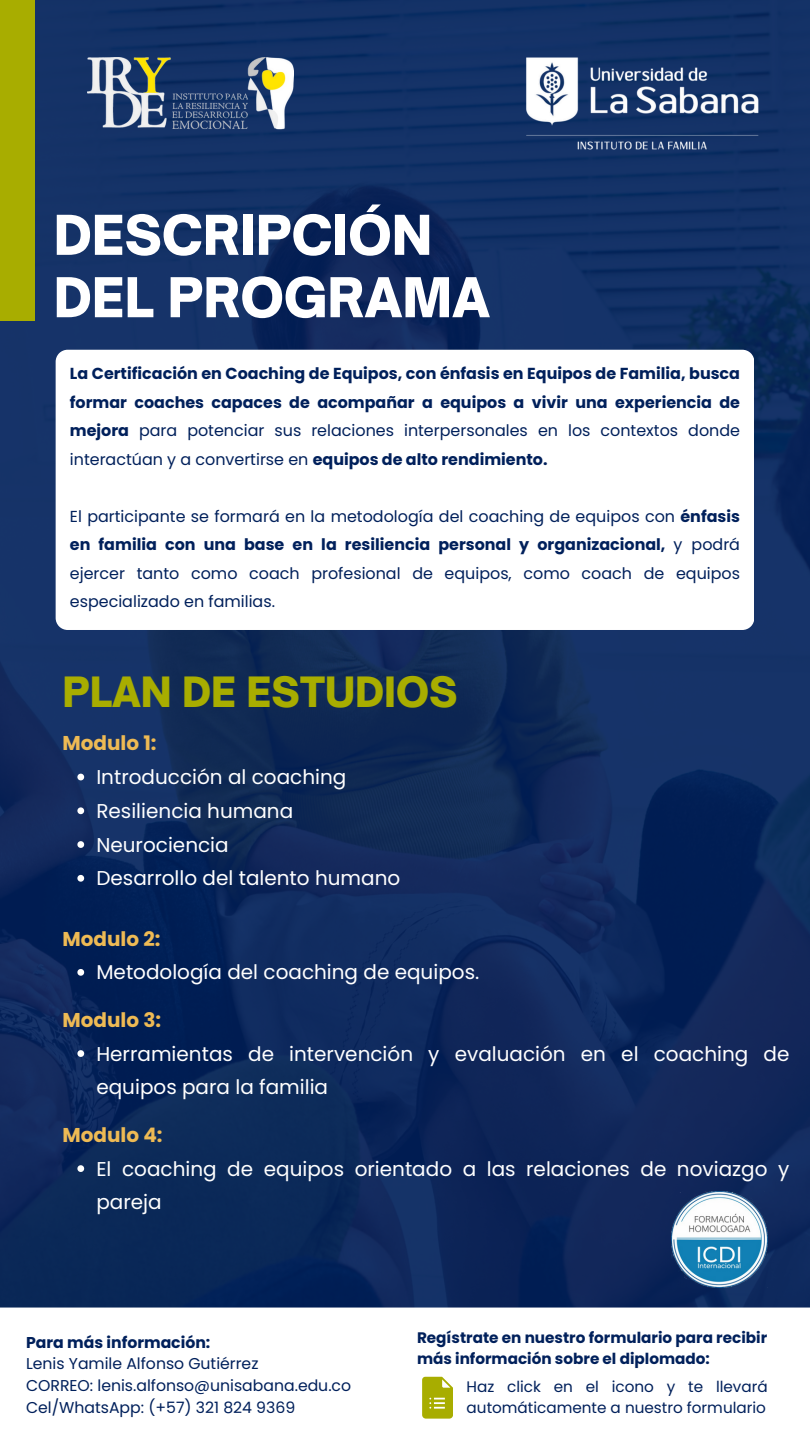
<style>
.page{position:relative;width:810px;height:1440px;background:#fff}
.page>*{position:absolute;margin:0;border:0;box-sizing:border-box;transform-origin:0 0}
.t1{font:900 52.5px/62.4px "Open Sauce One";color:#fff}
.t2{font:900 40px "Open Sauce One";color:#a8ad00}
.t3{font:20px/33.8px "Poppins";color:#fff}
.t4{font:700 20px "Poppins";color:#eeba54}
.t5{font:700 15.9px/28.5px "Poppins";color:#00205b;text-align:justify}
.t6{font:15.9px/28.5px "Poppins";color:#00205b;text-align:justify}
.t7{font:15.7px "Poppins";color:#00205b}
.t8{font:700 15.7px "Poppins";color:#00205b}
.t9{font:700 15.2px/21px "Poppins";color:#00205b}
.t10{font:15.2px/21px "Poppins";color:#00205b}
.s1{font-weight:400}
.s2{font-weight:700}
</style>
<div class="page">
<img style="left:0;top:0;width:810px;height:1308px">
<div style="left:0;top:0;width:35px;height:321px;background:#a8ad00"></div>
<img style="left:457px;top:5px;width:353px;height:199px">
<svg style="left:56px;top:350px;width:698px;height:280px"></svg>
<svg style="left:77px;top:774px;width:7px;height:6px"></svg>
<svg style="left:77px;top:807px;width:7px;height:7px"></svg>
<svg style="left:77px;top:841px;width:7px;height:7px"></svg>
<svg style="left:77px;top:875px;width:7px;height:7px"></svg>
<svg style="left:77px;top:969px;width:7px;height:7px"></svg>
<svg style="left:77px;top:1050px;width:7px;height:7px"></svg>
<svg style="left:77px;top:1165px;width:7px;height:7px"></svg>
<svg style="left:422px;top:1377px;width:31px;height:42px"></svg>
<img style="left:88px;top:57px;width:205px;height:73px">
<img style="left:672px;top:1191px;width:96px;height:96px">
<p class="t1" style="left:54px;top:204px;width:438px">DESCRIPCIÓN<br>DEL PROGRAMA</p>
<p class="t5" style="left:70px;top:360px;width:672px">La Certificación en Coaching de Equipos, con énfasis en Equipos de Familia, busca formar coaches capaces de acompañar a equipos a vivir una experiencia de mejora <span class="s1">para potenciar sus relaciones interpersonales en los contextos donde interactúan y a convertirse en</span> equipos de alto rendimiento.</p>
<h1 class="t6" style="left:70px;top:502px;width:672px">El participante se formará en la metodología del coaching de equipos con <span class="s2">énfasis en familia con una base en la resiliencia personal y organizacional,</span> y podrá ejercer tanto como coach profesional de equipos, como coach de equipos especializado en familias.</h1>
<p class="t2" style="left:62px;top:667px;width:397px">PLAN DE ESTUDIOS</p>
<p class="t4" style="left:62px;top:729px;width:96px">Modulo 1:</p>
<h2 class="t3" style="left:96px;top:760px;width:252px">Introducción al coaching</h2>
<h3 class="t3" style="left:96px;top:794px;width:198px">Resiliencia humana</h3>
<p class="t3" style="left:96px;top:828px;width:134px">Neurociencia</p>
<p class="t3" style="left:96px;top:862px;width:305px">Desarrollo del talento humano</p>
<p class="t4" style="left:62px;top:925px;width:100px">Modulo 2:</p>
<p class="t3" style="left:96px;top:956px;width:384px">Metodología del coaching de equipos.</p>
<h3 class="t4" style="left:62px;top:1006px;width:100px">Modulo 3:</h3>
<p class="t3" style="left:96px;top:1037px;width:695px">Herramientas de intervención y evaluación en el coaching de equipos para la familia</p>
<h3 class="t4" style="left:62px;top:1121px;width:102px">Modulo 4:</h3>
<p class="t3" style="left:96px;top:1152px;width:695px">El coaching de equipos orientado a las relaciones de noviazgo y pareja</p>
<h3 class="t8" style="left:26px;top:1331px;width:186px">Para más información:</h3>
<p class="t7" style="left:26px;top:1353px;width:234px">Lenis Yamile Alfonso Gutiérrez</p>
<p class="t7" style="left:26px;top:1375px;width:327px">CORREO: lenis.alfonso@unisabana.edu.co</p>
<p class="t7" style="left:26px;top:1396px;width:271px">Cel/WhatsApp: (+57) 321 824 9369</p>
<p class="t9" style="left:417px;top:1327px;width:352px">Regístrate en nuestro formulario para recibir más información sobre el diplomado:</p>
<p class="t10" style="left:467px;top:1376px;width:303px">Haz click en el icono y te llevará automáticamente a nuestro formulario</p>
</div>
